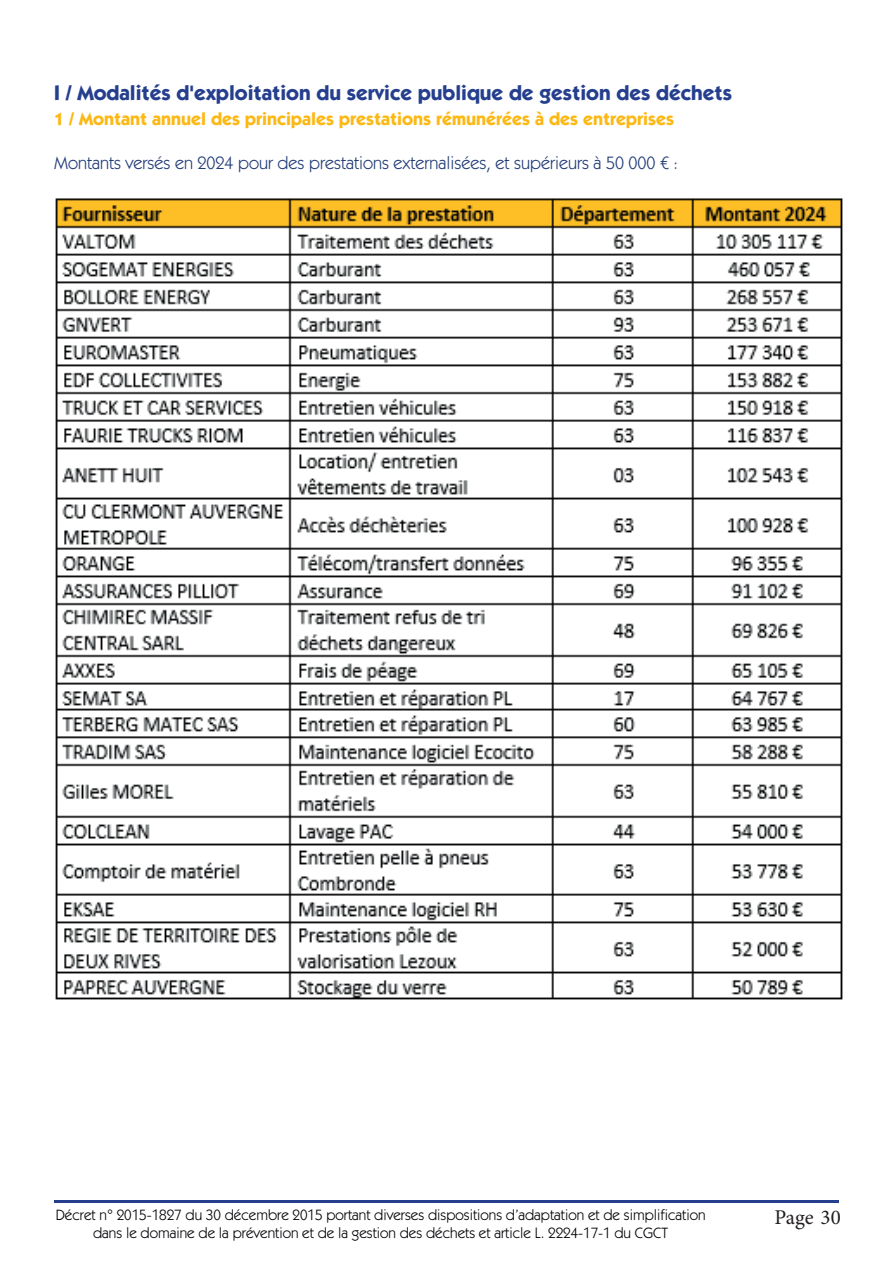
<style>
.page{position:relative;width:893px;height:1263px;background:#fff}
.page>*{position:absolute;margin:0;border:0;box-sizing:border-box;transform-origin:0 0}
.t1{font:700 21px "ITC Kabel Std";color:#253f8e}
.t2{font:21px "Minion Pro";letter-spacing:-.005em;color:#231f20}
.t3{font:18px "ITC Kabel Std";color:#233d78}
.t4{font:700 18px "ITC Kabel Std";color:#fcb814}
.t5{font:15px "ITC Kabel Std";color:#000006}
</style>
<div class="page">
<hr style="left:54px;top:1200px;width:785px;height:2px;background:#253f8e">
<img style="left:55px;top:198px;width:788px;height:802px">
<h1 class="t1" style="left:54px;top:80px;width:680px">I / Modalités d'exploitation du service publique de gestion des déchets</h1>
<p class="t4" style="left:54px;top:108px;width:622px">1 / Montant annuel des principales prestations rémunérées à des entreprises</p>
<p class="t3" style="left:54px;top:152px;width:626px">Montants versés en 2024 pour des prestations externalisées, et supérieurs à 50 000 € :</p>
<p class="t5" style="left:56px;top:1206px;width:651px">Décret n° 2015-1827 du 30 décembre 2015 portant diverses dispositions d’adaptation et de simplification</p>
<h1 class="t2" style="left:774px;top:1203px;width:68px">Page 30</h1>
<p class="t5" style="left:93px;top:1224px;width:576px">dans le domaine de la prévention et de la gestion des déchets et article L. 2224-17-1 du CGCT</p>
</div>
